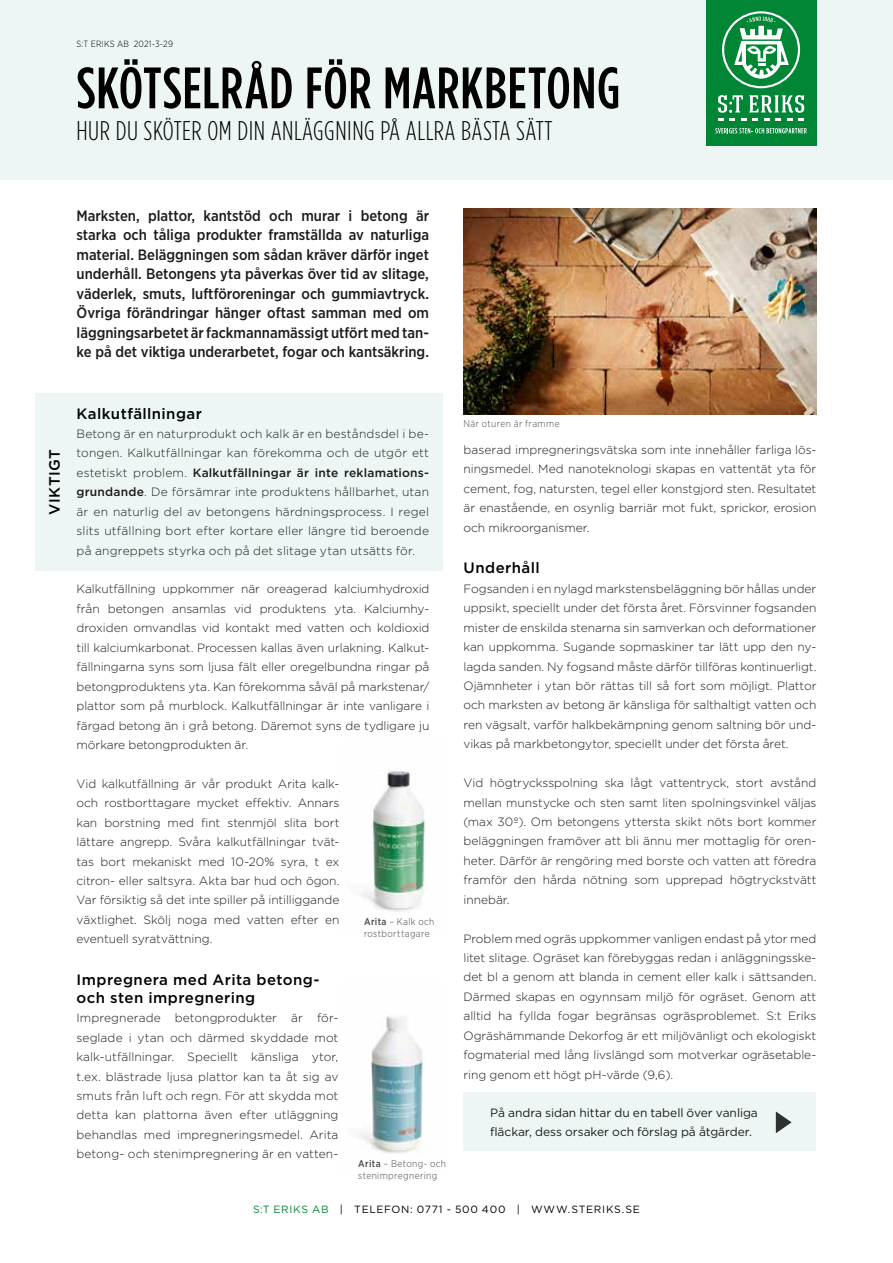
<style>
.page{position:relative;width:893px;height:1263px;background:#fff}
.page>*{position:absolute;margin:0;border:0;box-sizing:border-box;transform-origin:0 0}
.t1{font:500 58.2px "Gotham Condensed";letter-spacing:.015em;color:#000}
.t2{font:300 27px "Gotham Condensed";letter-spacing:.02em;color:#000}
.t3{font:500 15px/19.5px "Gotham Narrow";color:#1c1c1a;text-align:justify}
.t4{font:500 15px/18px "Gotham";letter-spacing:.03em;color:#000}
.t5{font:300 12px/19.5px "Gotham";color:#1c1c1a;text-align:justify}
.t6{font:12px/19.5px "Gotham";letter-spacing:-.005em;color:#1c1c1a}
.t7{font:10.5px "Gotham";letter-spacing:.07em;color:#000}
.t8{font:300 9.75px/12px "Gotham Narrow";letter-spacing:.045em;color:#4a4a49}
.t9{font:300 9px "Gotham Narrow";letter-spacing:.02em;color:#000}
.s1{font-weight:500}
.s2{color:#008635}
</style>
<div class="page">
<div style="left:0;top:0;width:893px;height:179px;background:#edf6f4"></div>
<div style="left:35px;top:393px;width:408px;height:178px;background:#edf6f4"></div>
<div style="left:463px;top:1092px;width:353px;height:59px;background:#edf6f4"></div>
<img style="left:362px;top:769px;width:63px;height:143px">
<img style="left:357px;top:1016px;width:67px;height:138px">
<img style="left:463px;top:209px;width:353px;height:206px">
<svg style="left:776px;top:1111px;width:16px;height:22px"></svg>
<div style="left:706px;top:0;width:110px;height:145px;background:#008635"></div>
<svg style="left:718px;top:95px;width:25px;height:18px"></svg>
<svg style="left:749px;top:95px;width:55px;height:18px"></svg>
<svg style="left:718px;top:119px;width:17px;height:2px"></svg>
<svg style="left:741px;top:119px;width:17px;height:2px"></svg>
<svg style="left:764px;top:119px;width:17px;height:2px"></svg>
<svg style="left:787px;top:119px;width:17px;height:2px"></svg>
<svg style="left:722px;top:11px;width:78px;height:77px"></svg>
<svg style="left:715px;top:128px;width:92px;height:5px"></svg>
<p class="t9" style="left:77px;top:38px;width:98px">S:t Eriks AB 2021-3-29</p>
<h1 class="t1" style="left:77px;top:54px;width:545px">SKÖTSELRÅD FÖR MARKBETONG</h1>
<h2 class="t2" style="left:77px;top:115px;width:477px">HUR DU SKÖTER OM DIN ANLÄGGNING PÅ ALLRA BÄSTA SÄTT</h2>
<p class="t3" style="left:77px;top:206px;width:354px">Marksten, plattor, kantstöd och murar i betong är starka och tåliga produkter framställda av naturliga material. Beläggningen som sådan kräver därför inget underhåll. Betongens yta påverkas över tid av slitage, väderlek, smuts, luftföroreningar och gummiavtryck.<br>Övriga förändringar hänger oftast samman med om läggningsarbetet är fackmannamässigt utfört med tan&shy;ke på det viktiga underarbetet, fogar och kantsäkring.</p>
<p class="t4" style="left:45px;top:515px;width:67px;rotate:-90deg">VIKTIGT</p>
<p class="t4" style="left:77px;top:404px;width:127px">Kalkutfällningar</p>
<p class="t5" style="left:77px;top:424px;width:354px">Betong är en naturprodukt och kalk är en beståndsdel i be&shy;tongen. Kalkutfällningar kan förekomma och de utgör ett estetiskt problem. <span class="s1">Kalkutfällningar är inte reklamations&shy;grundande</span>. De försämrar inte produktens hållbarhet, utan är en naturlig del av betongens härdningsprocess. I regel slits utfällning bort efter kortare eller längre tid beroende på angreppets styrka och på det slitage ytan utsätts för.</p>
<p class="t5" style="left:77px;top:579px;width:354px">Kalkutfällning uppkommer när oreagerad kalciumhydroxid från betongen ansamlas vid produktens yta. Kalciumhy&shy;droxiden omvandlas vid kontakt med vatten och koldioxid till kalciumkarbonat. Processen kallas även urlakning. Kalkut&shy;fällningarna syns som ljusa fält eller oregelbundna ringar på betongproduktens yta. Kan förekomma såväl på markstenar/ plattor som på murblock. Kalkutfällningar är inte vanligare i färgad betong än i grå betong. Däremot syns de tydligare ju mörkare betongprodukten är.</p>
<p class="t5" style="left:77px;top:773px;width:264px">Vid kalkutfällning är vår produkt Arita kalk&shy;och rostborttagare mycket effektiv. Annars kan borstning med fint stenmjöl slita bort lättare angrepp. Svåra kalkutfällningar tvät&shy;tas bort mekaniskt med 10-20% syra, t ex citron- eller saltsyra. Akta bar hud och ögon.<br>Var försiktig så det inte spiller på intilliggande växtlighet. Skölj noga med vatten efter en eventuell syratvättning.</p>
<p class="t4" style="left:77px;top:970px;width:245px">Impregnera med Arita betong&shy;och sten impregnering</p>
<p class="t5" style="left:77px;top:1008px;width:263px">Impregnerade betongprodukter är för&shy;seglade i ytan och därmed skyddade mot kalk-utfällningar. Speciellt känsliga ytor, t.ex. blästrade ljusa plattor kan ta åt sig av smuts från luft och regn. För att skydda mot detta kan plattorna även efter utläggning behandlas med impregneringsmedel. Arita betong- och stenimpregnering är en vatten-</p>
<p class="t8" style="left:364px;top:916px;width:72px"><span class="s1">Arita</span> – Kalk och rostborttagare</p>
<p class="t8" style="left:358px;top:1157px;width:89px"><span class="s1">Arita</span> – Betong- och stenimpregnering</p>
<p class="t8" style="left:463px;top:417px;width:98px">När oturen är framme</p>
<p class="t5" style="left:463px;top:440px;width:354px">baserad impregneringsvätska som inte innehåller farliga lös&shy;ningsmedel. Med nanoteknologi skapas en vattentät yta för cement, fog, natursten, tegel eller konstgjord sten. Resultatet är enastående, en osynlig barriär mot fukt, sprickor, erosion och mikroorganismer.</p>
<p class="t4" style="left:463px;top:559px;width:78px">Underhåll</p>
<p class="t5" style="left:463px;top:578px;width:354px">Fogsanden i en nylagd markstensbeläggning bör hållas under uppsikt, speciellt under det första året. Försvinner fogsanden mister de enskilda stenarna sin samverkan och deformationer kan uppkomma. Sugande sopmaskiner tar lätt upp den ny&shy;lagda sanden. Ny fogsand måste därför tillföras kontinuerligt.<br>Ojämnheter i ytan bör rättas till så fort som möjligt. Plattor och marksten av betong är känsliga för salthaltigt vatten och ren vägsalt, varför halkbekämpning genom saltning bör und&shy;vikas på markbetongytor, speciellt under det första året.</p>
<p class="t5" style="left:463px;top:773px;width:354px">Vid högtrycksspolning ska lågt vattentryck, stort avstånd mellan munstycke och sten samt liten spolningsvinkel väljas (max 30º). Om betongens yttersta skikt nöts bort kommer beläggningen framöver att bli ännu mer mottaglig för oren&shy;heter. Därför är rengöring med borste och vatten att föredra framför den hårda nötning som upprepad högtryckstvätt innebär.</p>
<p class="t5" style="left:463px;top:928px;width:354px">Problem med ogräs uppkommer vanligen endast på ytor med litet slitage. Ogräset kan förebyggas redan i anläggningsske&shy;det bl a genom att blanda in cement eller kalk i sättsanden.<br>Därmed skapas en ogynnsam miljö för ogräset. Genom att alltid ha fyllda fogar begränsas ogräsproblemet. S:t Eriks Ogräshämmande Dekorfog är ett miljövänligt och ekologiskt fogmaterial med lång livslängd som motverkar ogräsetable&shy;ring genom ett högt pH-värde (9,6).</p>
<p class="t6" style="left:490px;top:1103px;width:269px">På andra sidan hittar du en tabell över vanliga fläckar, dess orsaker och förslag på åtgärder.</p>
<p class="t7" style="left:253px;top:1202px;width:388px"><span class="s2">S:T ERIKS AB</span> | TELEFON: 0771 - 500 400 | WWW.STERIKS.SE</p>
</div>
